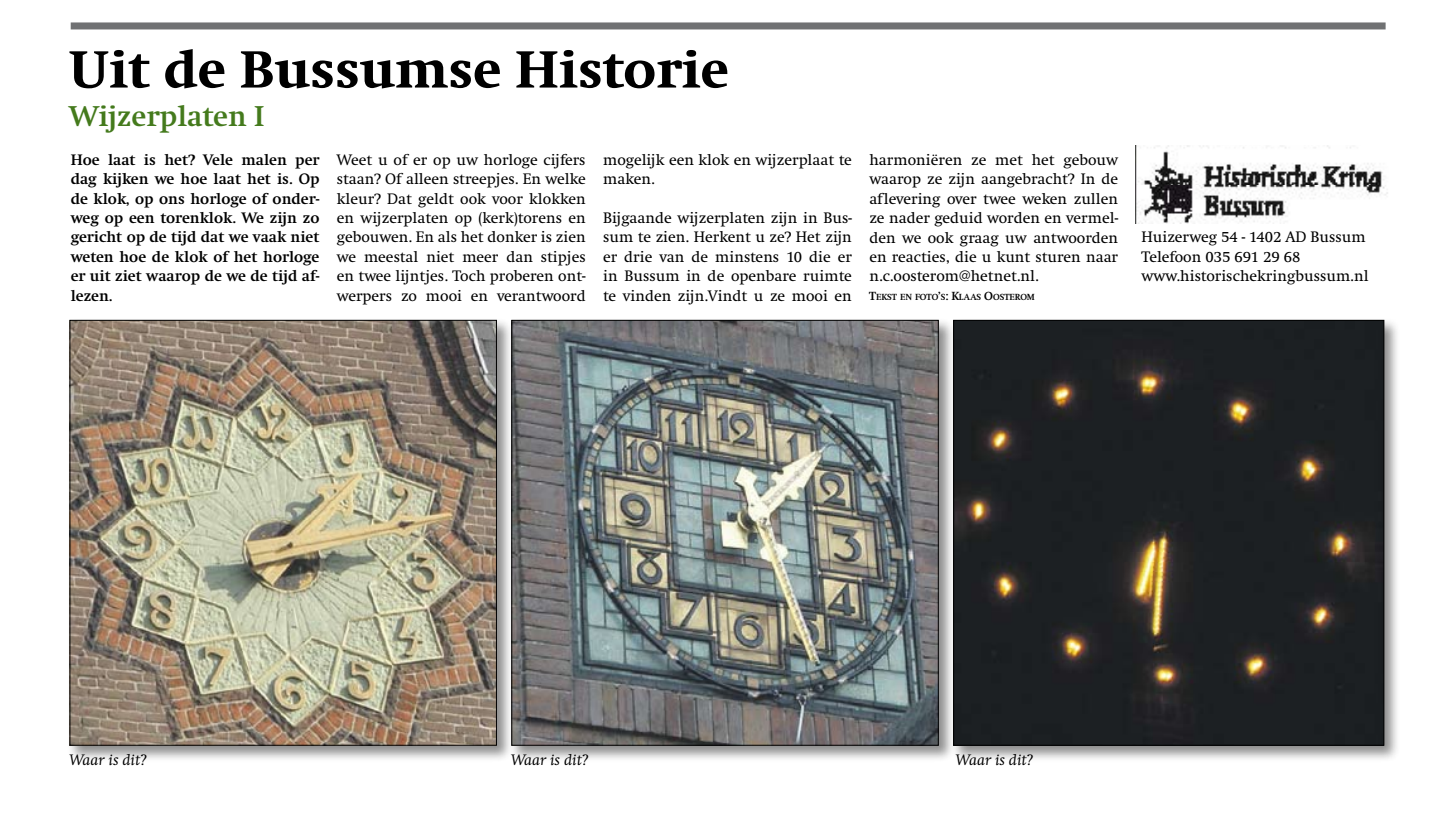
<style>
.page{position:relative;width:1434px;height:835px;background:#fff}
.page>*{position:absolute;margin:0;border:0;box-sizing:border-box;transform-origin:0 0}
.t1{font:800 54.25px "Swift";color:#000}
.t2{font:700 29.75px "Swift";color:#447a1c}
.t3{font:15.75px/19.4px "Swift";color:#000;text-align:justify}
.t4{font:700 15.75px/19.4px "Swift";color:#000;text-align:justify}
.t5{font:italic 15.75px "Swift";color:#000}
.t6{font:700 9.1px "Swift";color:#000}
.s1{font-size:12.25px}
</style>
<div class="page">
<div style="left:71px;top:22px;width:1314px;height:7px;background:#707173"></div>
<img style="left:1135px;top:145px;width:253px;height:79px">
<div style="left:67px;top:317px;width:447px;height:445px;background:#000;opacity:.45"></div>
<img style="left:71px;top:322px;width:424px;height:421px">
<div style="left:509px;top:317px;width:446px;height:445px;background:#000;opacity:.45"></div>
<img style="left:513px;top:322px;width:424px;height:421px">
<div style="left:950px;top:317px;width:451px;height:445px;background:#000;opacity:.45"></div>
<img style="left:955px;top:322px;width:427px;height:421px">
<h1 class="t1" style="left:69px;top:39px;width:661px">Uit de Bussumse Historie</h1>
<h2 class="t2" style="left:69px;top:100px;width:196px">Wijzerplaten I</h2>
<p class="t4" style="left:71px;top:150px;width:250px">Hoe laat is het? Vele malen per dag kijken we hoe laat het is. Op de klok, op ons horloge of onder&shy;weg op een torenklok. We zijn zo gericht op de tijd dat we vaak niet weten hoe de klok of het horloge er uit ziet waarop de we de tijd af&shy;lezen.</p>
<p class="t3" style="left:337px;top:150px;width:250px">Weet u of er op uw horloge cijfers staan? Of alleen streepjes. En welke kleur? Dat geldt ook voor klokken en wijzerplaten op (kerk)torens en gebouwen. En als het donker is zien we meestal niet meer dan stipjes en twee lijntjes. Toch proberen ont&shy;werpers zo mooi en verantwoord</p>
<p class="t3" style="left:603px;top:150px;width:250px">mogelijk een klok en wijzerplaat te maken.</p>
<p class="t3" style="left:603px;top:208px;width:250px">Bijgaande wijzerplaten zijn in Bus&shy;sum te zien. Herkent u ze? Het zijn er drie van de minstens 10 die er in Bussum in de openbare ruimte te vinden zijn.Vindt u ze mooi en</p>
<p class="t3" style="left:869px;top:150px;width:250px">harmoniëren ze met het gebouw waarop ze zijn aangebracht? In de aflevering over twee weken zullen ze nader geduid worden en vermel&shy;den we ook graag uw antwoorden en reacties, die u kunt sturen naar n.c.oosterom@hetnet.nl.</p>
<p class="t6" style="left:869px;top:292px;width:167px"><span class="s1">T</span>EKST EN FOTO<span class="s1">’</span>S<span class="s1">: K</span>LAAS <span class="s1">O</span>OSTEROM</p>
<p class="t3" style="left:1141px;top:228px;width:229px;text-align:left">Huizerweg 54 - 1402 AD Bussum<br>Telefoon 035 691 29 68 www.historischekringbussum.nl</p>
<p class="t5" style="left:69px;top:751px;width:78px">Waar is dit?</p>
<p class="t5" style="left:511px;top:751px;width:78px">Waar is dit?</p>
<p class="t5" style="left:956px;top:751px;width:78px">Waar is dit?</p>
</div>
